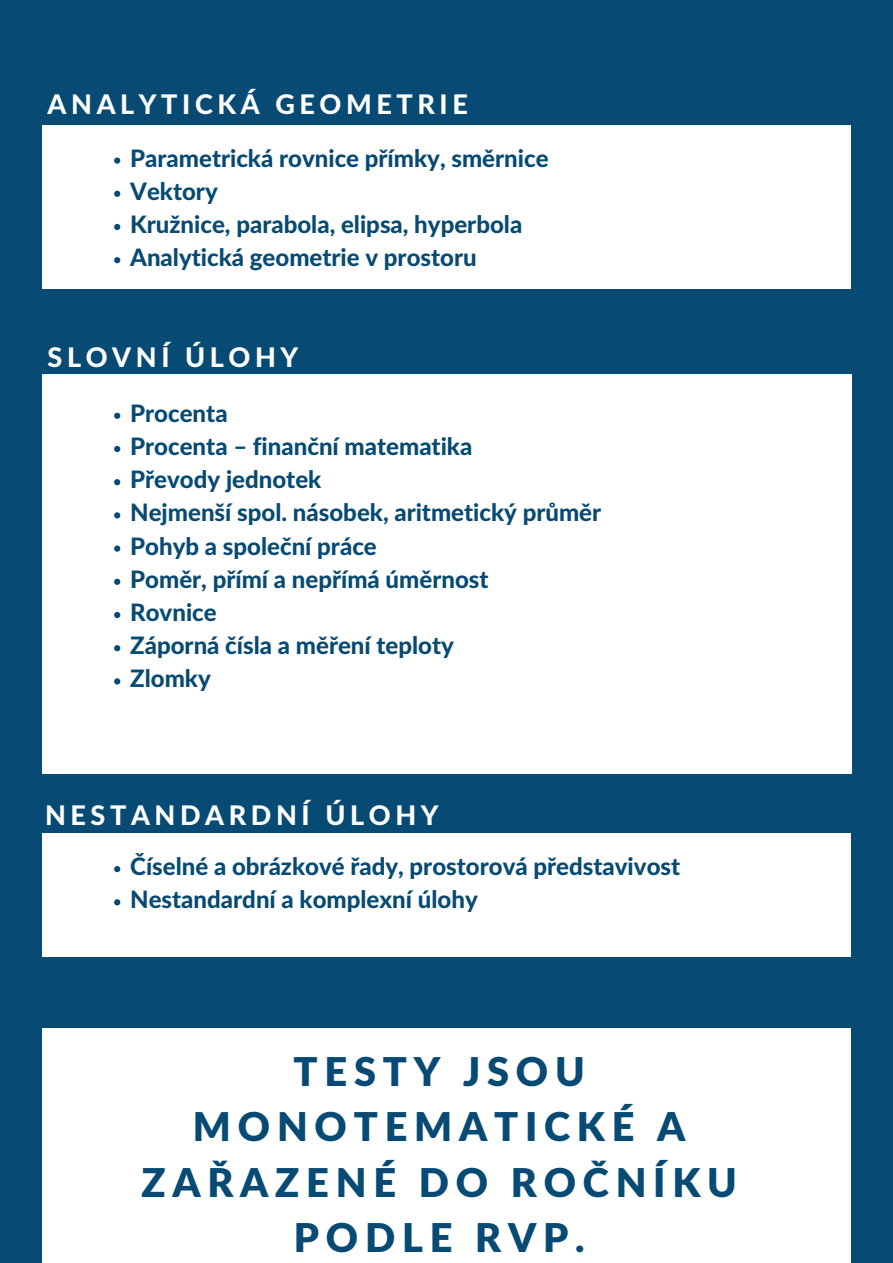
<style>
.page{position:relative;width:893px;height:1263px;background:#074a73}
.page>*{position:absolute;margin:0;border:0;box-sizing:border-box;transform-origin:0 0}
.t1{font:900 39.75px/55.1px "Lato Latin";letter-spacing:.17em;color:#074a73;text-align:center}
.t2{font:800 27px "Lato Latin";letter-spacing:.17em;color:#fff}
.t3{font:800 24px/33.2px "Lato Latin";color:#074a73}
</style>
<div class="page">
<div style="left:42px;top:125px;width:809px;height:164px;background:#fff"></div>
<div style="left:42px;top:375px;width:809px;height:399px;background:#fff"></div>
<svg style="left:114px;top:413px;width:6px;height:6px"></svg>
<svg style="left:114px;top:446px;width:6px;height:6px"></svg>
<svg style="left:114px;top:479px;width:6px;height:6px"></svg>
<svg style="left:114px;top:512px;width:6px;height:6px"></svg>
<svg style="left:114px;top:545px;width:6px;height:7px"></svg>
<svg style="left:114px;top:579px;width:6px;height:6px"></svg>
<svg style="left:114px;top:612px;width:6px;height:6px"></svg>
<svg style="left:114px;top:645px;width:6px;height:6px"></svg>
<svg style="left:114px;top:678px;width:6px;height:6px"></svg>
<svg style="left:114px;top:157px;width:6px;height:7px"></svg>
<svg style="left:114px;top:191px;width:6px;height:6px"></svg>
<svg style="left:114px;top:224px;width:6px;height:6px"></svg>
<svg style="left:114px;top:257px;width:6px;height:6px"></svg>
<div style="left:42px;top:833px;width:809px;height:124px;background:#fff"></div>
<svg style="left:114px;top:866px;width:6px;height:6px"></svg>
<svg style="left:114px;top:899px;width:6px;height:6px"></svg>
<div style="left:42px;top:1029px;width:808px;height:234px;background:#fff"></div>
<p class="t2" style="left:48px;top:92px;width:422px">ANALYTICKÁ GEOMETRIE</p>
<p class="t3" style="left:130px;top:143px;width:420px">Parametrická rovnice přímky, směrnice<br>Vektory<br>Kružnice, parabola, elipsa, hyperbola<br>Analytická geometrie v prostoru</p>
<p class="t2" style="left:48px;top:345px;width:252px">SLOVNÍ ÚLOHY</p>
<p class="t3" style="left:130px;top:398px;width:472px">Procenta<br>Procenta – finanční matematika<br>Převody jednotek<br>Nejmenší spol. násobek, aritmetický průměr<br>Pohyb a společní práce<br>Poměr, přímí a nepřímá úměrnost<br>Rovnice<br>Záporná čísla a měření teploty<br>Zlomky</p>
<p class="t2" style="left:45px;top:803px;width:395px">NESTANDARDNÍ ÚLOHY</p>
<p class="t3" style="left:130px;top:851px;width:551px">Číselné a obrázkové řady, prostorová představivost<br>Nestandardní a komplexní úlohy</p>
<h1 class="t1" style="left:141px;top:1046px;width:597px">TESTY JSOU<br>MONOTEMATICKÉ A<br>ZAŘAZENÉ DO ROČNÍKU<br>PODLE RVP.</h1>
</div>
